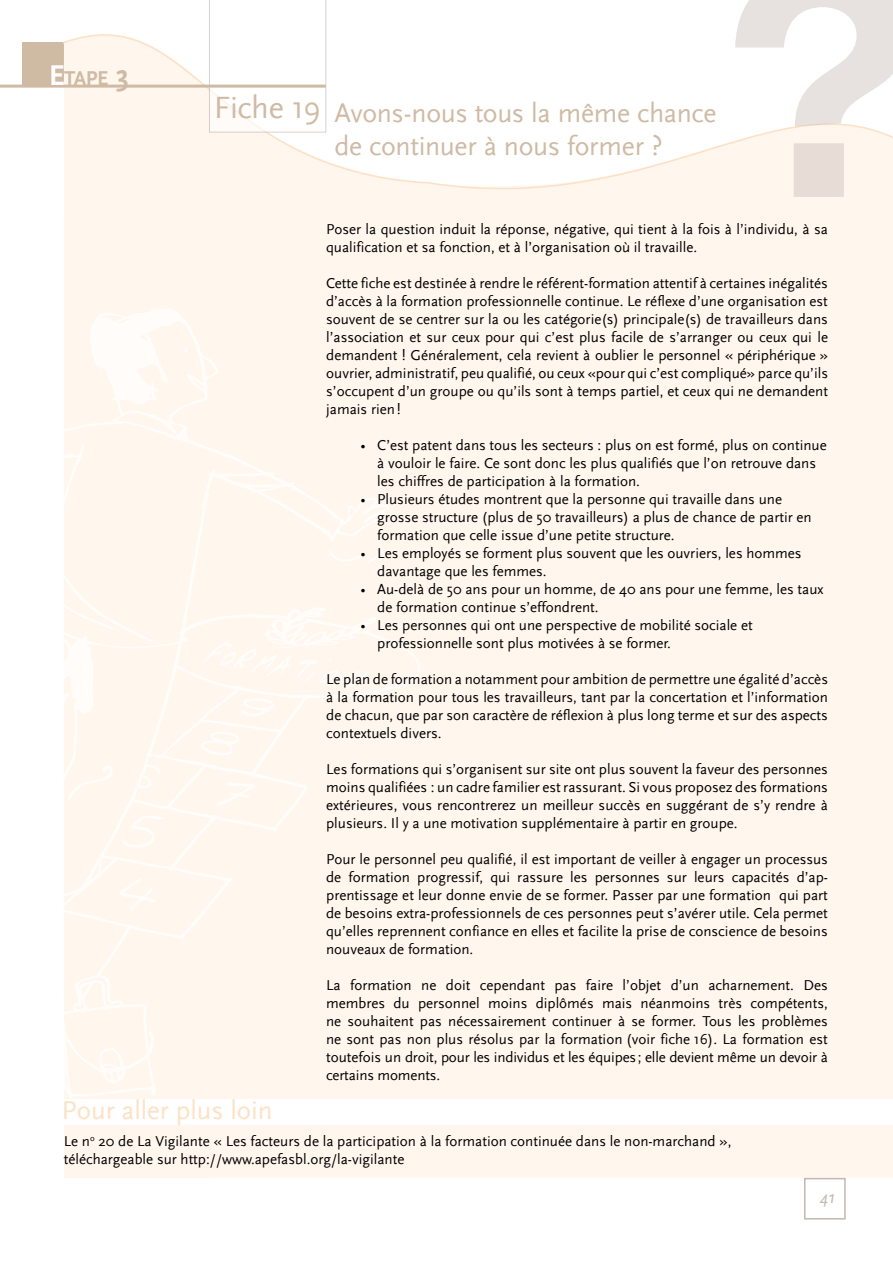
<style>
.page{position:relative;width:893px;height:1263px;background:#fff}
.page>*{position:absolute;margin:0;border:0;box-sizing:border-box;transform-origin:0 0}
.t1{font:27.75px/33.3px "Scala Sans";letter-spacing:-.01em;color:#cfbaa4}
.t2{font:27px "Scala Sans";color:#fde1c5}
.t3{font:700 21px "Scala Sans";color:#cfbaa4}
.t4{font:italic 18px "Scala Sans";color:#c3b7b2}
.t5{font:15px/18px "Scala Sans";color:#000;text-align:justify}
.s1{font-size:30px;color:#fff}
.s2{font-size:30px}
.s3{font-size:32.25px}
</style>
<div class="page">
<div style="left:22px;top:42px;width:41px;height:43px;background:#cfbaa4"></div>
<div style="left:64px;top:220px;width:829px;height:958px;background:#fff6ee"></div>
<svg style="left:63px;top:0;width:830px;height:220px"></svg>
<svg style="left:735px;top:0;width:158px;height:197px"></svg>
<svg style="left:209px;top:0;width:117px;height:133px"></svg>
<hr style="left:0;top:85px;width:326px;height:3px;background:#cfbaa4">
<div style="left:0;top:1099px;width:893px;height:26px;background:#fff"></div>
<svg style="left:64px;top:309px;width:356px;height:860px;background:#fff6ef"></svg>
<div style="left:804px;top:1178px;width:42px;height:41px;border:2px solid #c3b7b2"></div>
<h3 class="t3" style="left:49px;top:66px;width:82px"><span class="s1">E</span>tape <span class="s2">3</span></h3>
<h1 class="t1" style="left:334px;top:97px;width:383px;text-indent:-121px"><span class="s3">Fiche 19</span> Avons-nous tous la même chance de continuer à nous former ?</h1>
<p class="t5" style="left:326px;top:220px;width:503px">Poser la question induit la réponse, négative, qui tient à la fois à l’individu, à sa qualification et sa fonction, et à l’organisation où il travaille.</p>
<p class="t5" style="left:326px;top:274px;width:503px">Cette fiche est destinée à rendre le référent-formation attentif à certaines inégalités d’accès à la formation professionnelle continue. Le réflexe d’une organisation est souvent de se centrer sur la ou les catégorie(s) principale(s) de travailleurs dans l’association et sur ceux pour qui c’est plus facile de s’arranger ou ceux qui le demandent ! Généralement, cela revient à oublier le personnel « périphérique » ouvrier, administratif, peu qualifié, ou ceux «pour qui c’est compliqué» parce qu’ils s’occupent d’un groupe ou qu’ils sont à temps partiel, et ceux qui ne demandent jamais rien!</p>
<p class="t5" style="left:377px;top:436px;width:451px;text-align:left">C’est patent dans tous les secteurs : plus on est formé, plus on continue à vouloir le faire. Ce sont donc les plus qualifiés que l’on retrouve dans les chiffres de participation à la formation.<br>Plusieurs études montrent que la personne qui travaille dans une grosse structure (plus de 50 travailleurs) a plus de chance de partir en formation que celle issue d’une petite structure.<br>Les employés se forment plus souvent que les ouvriers, les hommes davantage que les femmes.<br>Au-delà de 50 ans pour un homme, de 40 ans pour une femme, les taux de formation continue s’effondrent.<br>Les personnes qui ont une perspective de mobilité sociale et professionnelle sont plus motivées à se former.</p>
<p class="t5" style="left:326px;top:670px;width:503px">Le plan de formation a notamment pour ambition de permettre une égalité d’accès à la formation pour tous les travailleurs, tant par la concertation et l’information de chacun, que par son caractère de réflexion à plus long terme et sur des aspects contextuels divers.</p>
<p class="t5" style="left:326px;top:760px;width:503px">Les formations qui s’organisent sur site ont plus souvent la faveur des personnes moins qualifiées : un cadre familier est rassurant. Si vous proposez des formations extérieures, vous rencontrerez un meilleur succès en suggérant de s’y rendre à plusieurs. Il y a une motivation supplémentaire à partir en groupe.</p>
<p class="t5" style="left:326px;top:850px;width:503px">Pour le personnel peu qualifié, il est important de veiller à engager un processus de formation progressif, qui rassure les personnes sur leurs capacités d’ap&shy;prentissage et leur donne envie de se former. Passer par une formation qui part de besoins extra-professionnels de ces personnes peut s’avérer utile. Cela permet qu’elles reprennent confiance en elles et facilite la prise de conscience de besoins nouveaux de formation.</p>
<p class="t5" style="left:326px;top:976px;width:503px">La formation ne doit cependant pas faire l’objet d’un acharnement. Des membres du personnel moins diplômés mais néanmoins très compétents, ne souhaitent pas nécessairement continuer à se former. Tous les problèmes ne sont pas non plus résolus par la formation (voir fiche 16). La formation est toutefois un droit, pour les individus et les équipes; elle devient même un devoir à certains moments.</p>
<p class="t5" style="left:361px;top:436px;width:7px">•</p>
<p class="t5" style="left:361px;top:490px;width:7px">•</p>
<p class="t5" style="left:361px;top:544px;width:7px">•</p>
<p class="t5" style="left:361px;top:580px;width:7px">•</p>
<p class="t5" style="left:361px;top:616px;width:7px">•</p>
<h2 class="t2" style="left:62px;top:1095px;width:212px">Pour aller plus loin</h2>
<p class="t5" style="left:64px;top:1133px;width:669px">Le n<sup>o</sup> 20 de La Vigilante « Les facteurs de la participation à la formation continuée dans le non-marchand », téléchargeable sur http://www.apefasbl.org/la-vigilante</p>
<p class="t4" style="left:820px;top:1188px;width:16px">41</p>
</div>
